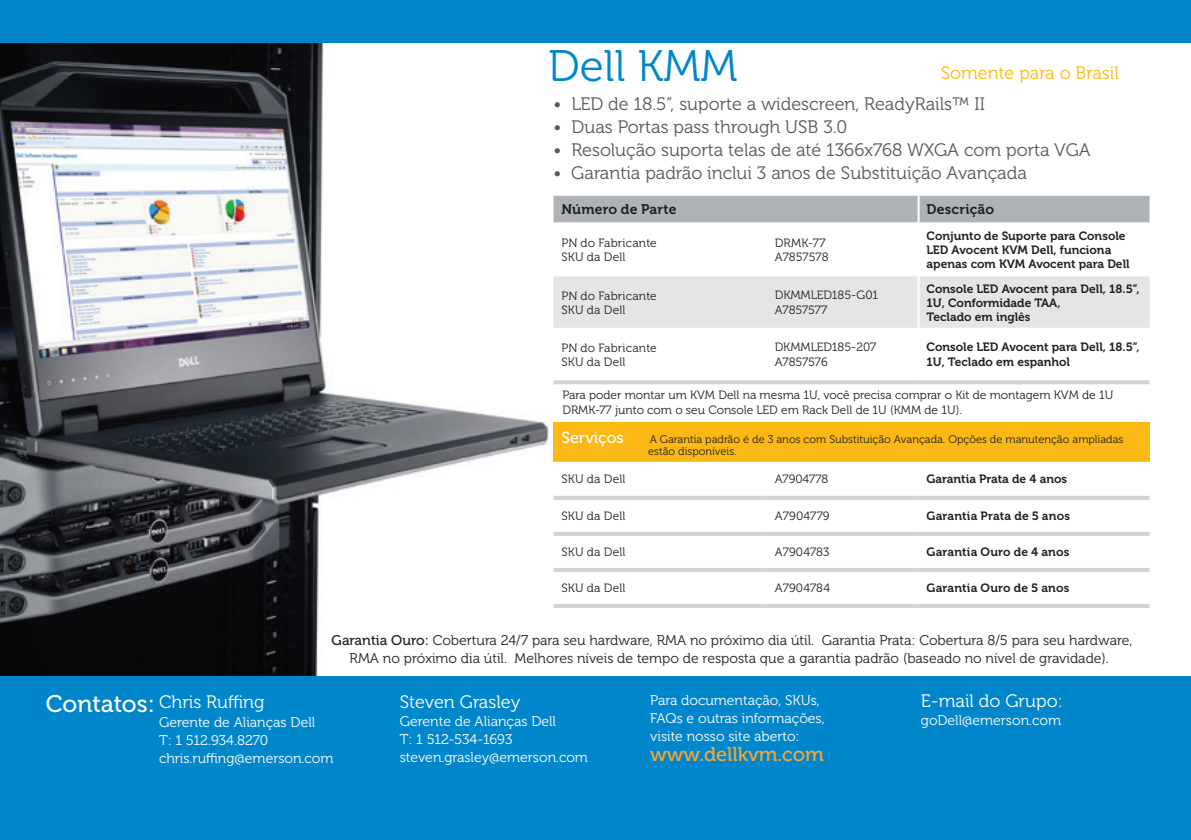
<style>
.page{position:relative;width:1191px;height:840px;background:#fff}
.page>*{position:absolute;margin:0;border:0;box-sizing:border-box;transform-origin:0 0}
.t1{font:44px "Museo 300";color:#0087cb}
.t2{font:24px "Museo 500";color:#fff}
.t3{font:20px "Museo 500";color:#faa633}
.t4{font:18px "Museo 300";color:#57585a}
.t5{font:18px "Museo 300";color:#fff}
.t6{font:18px "Museo 300";color:#fbb817}
.t7{font:16px "Museo 500";color:#fff}
.t8{font:14px/18px "Museo 300";color:#fff}
.t9{font:14px/18px "Museo 300";color:#231f20;text-align:center}
.t10{font:14px "Museo 700";letter-spacing:.01em;color:#231f20}
.t11{font:12px/14px "Museo 300";color:#231f20}
.t12{font:12px/14px "Museo 700";color:#231f20}
.t13{font:11px/12px "Museo 300";color:#231f20}
.s1{font-family:"Museo 500"}
</style>
<div class="page">
<img style="left:0;top:42px;width:697px;height:634px">
<div style="left:0;top:676px;width:1191px;height:163px;background:#0087cb"></div>
<div style="left:553px;top:196px;width:596px;height:26px;background:#aeb3b8"></div>
<div style="left:553px;top:276px;width:596px;height:51px;background:#e4e5e7"></div>
<div style="left:553px;top:422px;width:596px;height:39px;background:#fcb814"></div>
<svg style="left:553px;top:461px;width:596px;height:142px"></svg>
<hr style="left:917px;top:196px;width:2px;height:26px;background:#fff">
<hr style="left:917px;top:276px;width:2px;height:51px;background:#fff">
<svg style="left:553px;top:380px;width:213px;height:4px"></svg>
<svg style="left:766px;top:380px;width:152px;height:4px"></svg>
<svg style="left:918px;top:380px;width:231px;height:4px"></svg>
<svg style="left:553px;top:495px;width:213px;height:4px"></svg>
<svg style="left:766px;top:495px;width:152px;height:4px"></svg>
<svg style="left:918px;top:495px;width:231px;height:4px"></svg>
<svg style="left:553px;top:531px;width:213px;height:4px"></svg>
<svg style="left:766px;top:531px;width:152px;height:4px"></svg>
<svg style="left:918px;top:531px;width:231px;height:4px"></svg>
<svg style="left:553px;top:567px;width:213px;height:4px"></svg>
<svg style="left:766px;top:567px;width:152px;height:4px"></svg>
<svg style="left:918px;top:567px;width:231px;height:4px"></svg>
<svg style="left:553px;top:603px;width:213px;height:4px"></svg>
<svg style="left:766px;top:604px;width:152px;height:3px"></svg>
<svg style="left:918px;top:604px;width:231px;height:3px"></svg>
<div style="left:0;top:0;width:1191px;height:42px;background:#0087cb"></div>
<h1 class="t1" style="left:548px;top:42px;width:191px">Dell KMM</h1>
<h3 class="t4" style="left:553px;top:94px;width:433px">• LED de 18.5”, suporte a widescreen, ReadyRails™ II</h3>
<h3 class="t4" style="left:553px;top:117px;width:295px">• Duas Portas pass through USB 3.0</h3>
<h3 class="t4" style="left:553px;top:140px;width:539px">• Resolução suporta telas de até 1366x768 WXGA com porta VGA</h3>
<h3 class="t4" style="left:553px;top:163px;width:475px">• Garantia padrão inclui 3 anos de Substituição Avançada</h3>
<h3 class="t6" style="left:940px;top:63px;width:180px">Somente para o Brasil</h3>
<p class="t10" style="left:561px;top:201px;width:116px">Número de Parte</p>
<p class="t10" style="left:926px;top:201px;width:69px">Descrição</p>
<p class="t11" style="left:561px;top:236px;width:97px">PN do Fabricante<br>SKU da Dell</p>
<p class="t11" style="left:774px;top:236px;width:55px">DRMK-77<br>A7857578</p>
<p class="t12" style="left:926px;top:229px;width:205px">Conjunto de Suporte para Console<br>LED Avocent KVM Dell, funciona apenas com KVM Avocent para Dell</p>
<p class="t11" style="left:561px;top:288px;width:97px">PN do Fabricante<br>SKU da Dell</p>
<p class="t11" style="left:774px;top:288px;width:105px">DKMMLED185-G01<br>A7857577</p>
<p class="t12" style="left:926px;top:281px;width:215px">Console LED Avocent para Dell, 18.5”,<br>1U, Conformidade TAA,<br>Teclado em inglês</p>
<p class="t11" style="left:561px;top:340px;width:97px">PN do Fabricante<br>SKU da Dell</p>
<p class="t11" style="left:774px;top:340px;width:103px">DKMMLED185-207<br>A7857576</p>
<p class="t12" style="left:926px;top:340px;width:215px">Console LED Avocent para Dell, 18.5”,<br>1U, Teclado em espanhol</p>
<p class="t11" style="left:562px;top:388px;width:552px">Para poder montar um KVM Dell na mesma 1U, você precisa comprar o Kit de montagem KVM de 1U<br>DRMK-77 junto com o seu Console LED em Rack Dell de 1U (KMM de 1U).</p>
<h3 class="t7" style="left:561px;top:429px;width:64px">Serviços</h3>
<p class="t13" style="left:648px;top:433px;width:476px">A Garantia padrão é de 3 anos com Substituição Avançada. Opções de manutenção ampliadas estão disponíveis.</p>
<p class="t11" style="left:561px;top:472px;width:65px">SKU da Dell</p>
<p class="t11" style="left:774px;top:472px;width:55px">A7904778</p>
<p class="t12" style="left:926px;top:472px;width:142px">Garantia Prata de 4 anos</p>
<p class="t11" style="left:561px;top:509px;width:65px">SKU da Dell</p>
<p class="t11" style="left:774px;top:509px;width:56px">A7904779</p>
<p class="t12" style="left:926px;top:509px;width:145px">Garantia Prata de 5 anos</p>
<p class="t11" style="left:561px;top:545px;width:65px">SKU da Dell</p>
<p class="t11" style="left:774px;top:545px;width:56px">A7904783</p>
<p class="t12" style="left:926px;top:545px;width:144px">Garantia Ouro de 4 anos</p>
<p class="t11" style="left:561px;top:581px;width:65px">SKU da Dell</p>
<p class="t11" style="left:774px;top:581px;width:57px">A7904784</p>
<p class="t12" style="left:926px;top:581px;width:144px">Garantia Ouro de 5 anos</p>
<p class="t9" style="left:331px;top:631px;width:802px"><span class="s1">Garantia Ouro:</span> Cobertura 24/7 para seu hardware, RMA no próximo dia útil. Garantia Prata: Cobertura 8/5 para seu hardware,<br>RMA no próximo dia útil. Melhores níveis de tempo de resposta que a garantia padrão (baseado no nível de gravidade).</p>
<h2 class="t2" style="left:46px;top:690px;width:111px">Contatos:</h2>
<h3 class="t5" style="left:159px;top:692px;width:107px">Chris Ruffing</h3>
<p class="t8" style="left:159px;top:712px;width:176px">Gerente de Alianças Dell<br>T: 1 512.934.8270 chris.ruffing@emerson.com</p>
<h3 class="t5" style="left:400px;top:691px;width:122px">Steven Grasley</h3>
<p class="t8" style="left:400px;top:712px;width:190px">Gerente de Alianças Dell<br>T: 1 512-534-1693 steven.grasley@emerson.com</p>
<p class="t8" style="left:650px;top:691px;width:176px">Para documentação, SKUs,<br>FAQs e outras informações, visite nosso site aberto:</p>
<h3 class="t3" style="left:650px;top:743px;width:175px">www.dellkvm.com</h3>
<h3 class="t5" style="left:921px;top:691px;width:143px">E-mail do Grupo:</h3>
<p class="t8" style="left:921px;top:711px;width:142px">goDell@emerson.com</p>
</div>
